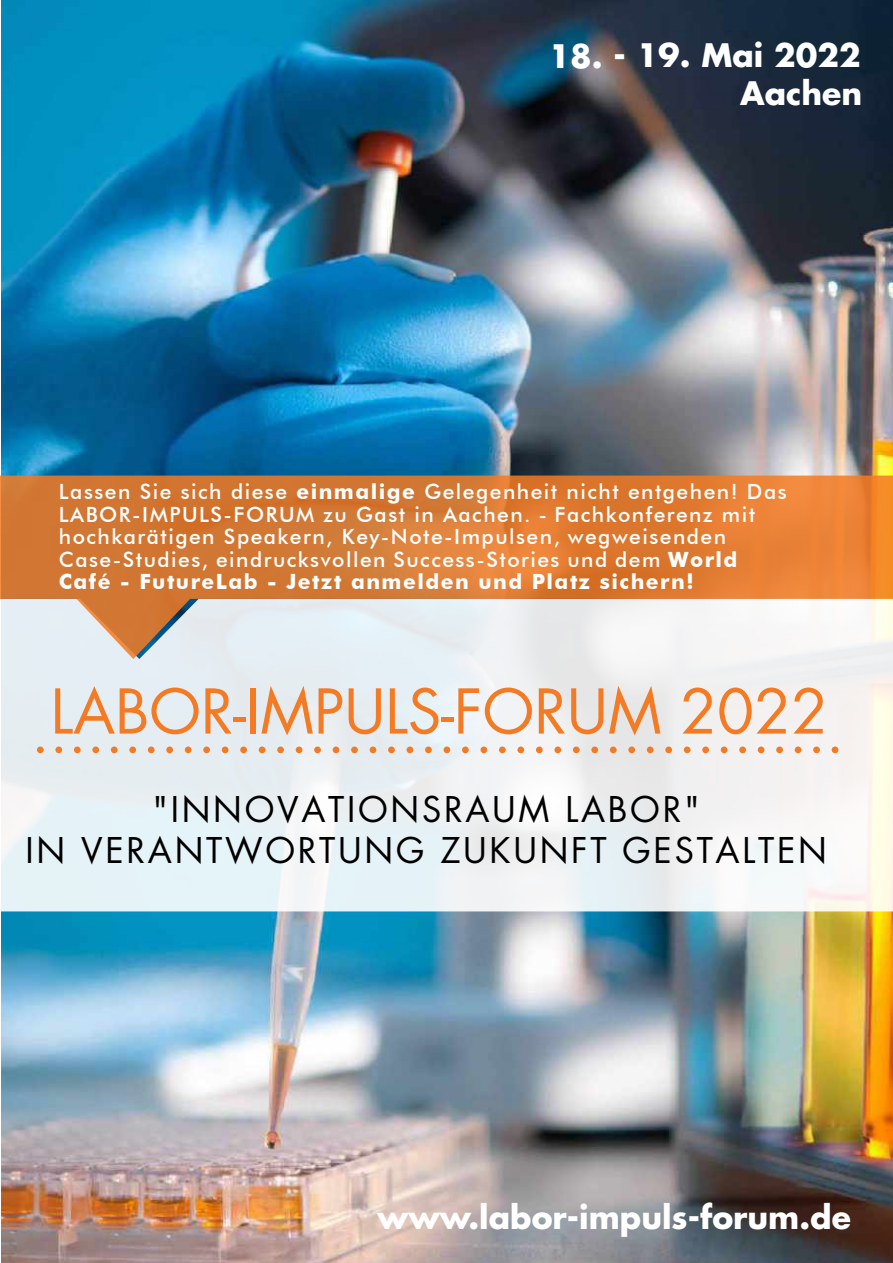
<style>
.page{position:relative;width:893px;height:1263px;background:#fff}
.page>*{position:absolute;margin:0;border:0;box-sizing:border-box;transform-origin:0 0}
.t1{font:60px "Futura";color:#f47a23}
.t2{font:34.5px/41.4px "Futura";letter-spacing:.08em;color:#000;text-align:center}
.t3{font:700 31.5px/37.8px "Futura";color:#fff;text-align:right}
.t4{font:500 21px/22.4px "Futura BT";letter-spacing:.07em;color:#fff}
.t5{font:700 21px "Futura Md BT";letter-spacing:.07em;color:#fff}
.s1{font-family:"Futura Md BT";font-weight:700}
</style>
<div class="page">
<img style="left:1px;top:0;width:892px;height:1263px">
<svg style="left:1px;top:659px;width:892px;height:252px;fill:#e9f1f3"></svg>
<svg style="left:0;top:476px;width:893px;height:183px;background:#df9e6d"></svg>
<h3 class="t3" style="left:549px;top:35px;width:315px">18. - 19. Mai 2022<br>Aachen</h3>
<p class="t4" style="left:59px;top:481px;width:729px">Lassen Sie sich diese <span class="s1">einmalige</span> Gelegenheit nicht entgehen! Das LABOR-IMPULS-FORUM zu Gast in Aachen. - Fachkonferenz mit hochkarätigen Speakern, Key-Note-Impulsen, wegweisenden Case-Studies, eindrucksvollen Success-Stories und dem <span class="s1">World</span></p>
<p class="t5" style="left:59px;top:569px;width:636px">Café - FutureLab - Jetzt anmelden und Platz sichern!</p>
<h1 class="t1" style="left:51px;top:670px;width:779px">LABOR-IMPULS-FORUM 2022</h1>
<h1 class="t1" style="left:31px;top:689px;width:815px">............................................</h1>
<h2 class="t2" style="left:25px;top:788px;width:803px">"INNOVATIONSRAUM LABOR"<br>IN VERANTWORTUNG ZUKUNFT GESTALTEN</h2>
<h3 class="t3" style="left:377px;top:1197px;width:475px">www.labor-impuls-forum.de</h3>
</div>
